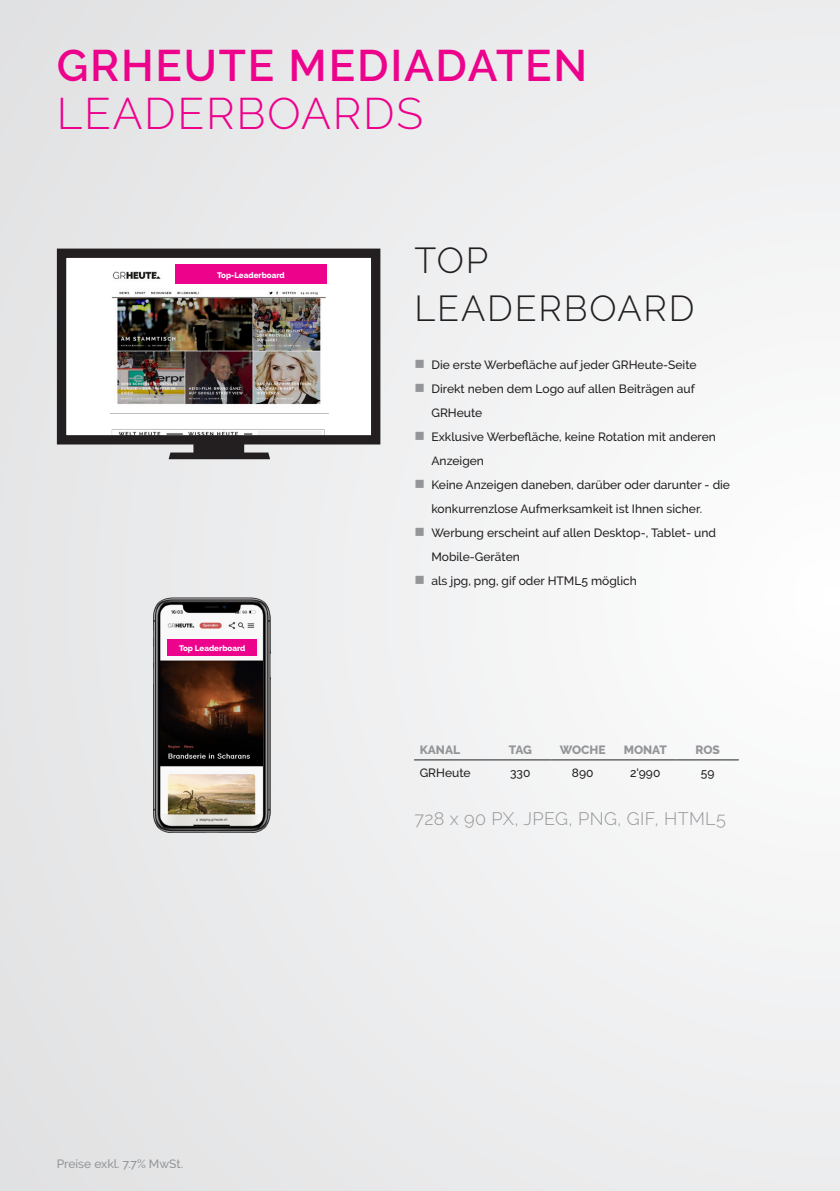
<style>
.page{position:relative;width:840px;height:1191px;background:#fff}
.page>*{position:absolute;margin:0;border:0;box-sizing:border-box;transform-origin:0 0}
.t1{font:600 44px "Raleway";letter-spacing:.04em;color:#ed028c}
.t2{font:300 44px "Raleway";letter-spacing:.04em;color:#ed028c}
.t3{font:300 36px "Raleway";letter-spacing:.05em;color:#231f20}
.t4{font:300 18px "Raleway";letter-spacing:.02em;color:#939598}
.t5{font:500 12px/24px "Raleway";color:#231f20}
.t6{font:800 12px "Raleway";color:#939598}
.t7{font:500 12px "Raleway";color:#939598}
.t8{font:800 8px "Raleway";color:#fff}
.s1{color:#939598}
</style>
<div class="page">
<div style="left:0;top:0;width:839px;height:1191px;background:#edeeef"></div>
<div style="left:62px;top:254px;width:314px;height:185px;background:#fff"></div>
<hr style="left:414px;top:759px;width:75px;height:1px;background:#231f20">
<hr style="left:489px;top:759px;width:62px;height:1px;background:#231f20">
<hr style="left:551px;top:759px;width:62px;height:1px;background:#231f20">
<hr style="left:613px;top:759px;width:63px;height:1px;background:#231f20">
<hr style="left:676px;top:759px;width:62px;height:1px;background:#231f20">
<img style="left:112px;top:271px;width:49px;height:8px">
<img style="left:111px;top:291px;width:217px;height:143px">
<div style="left:175px;top:264px;width:151px;height:20px;background:#ed028c"></div>
<div style="left:57px;top:248px;width:323px;height:196px;border:9px solid #231f20"></div>
<svg style="left:168px;top:443px;width:102px;height:16px"></svg>
<img style="left:154px;top:597px;width:116px;height:235px">
<div style="left:167px;top:639px;width:90px;height:17px;background:#ed028c"></div>
<p class="t1" style="left:57px;top:40px;width:531px">GRHEUTE MEDIADATEN</p>
<p class="t2" style="left:57px;top:88px;width:367px">LEADERBOARDS</p>
<p class="t8" style="left:217px;top:271px;width:69px">Top-Leaderboard</p>
<p class="t8" style="left:179px;top:644px;width:68px">Top Leaderboard</p>
<p class="t3" style="left:414px;top:239px;width:75px">TOP</p>
<p class="t3" style="left:414px;top:287px;width:281px">LEADERBOARD</p>
<p class="t5" style="left:414px;top:352px;width:283px"><span class="s1">■</span> Die erste Werbefläche auf jeder GRHeute-Seite</p>
<p class="t5" style="left:431px;top:376px;width:265px;text-indent:-17px"><span class="s1">■</span> Direkt neben dem Logo auf allen Beiträgen auf<br>GRHeute</p>
<p class="t5" style="left:431px;top:424px;width:286px;text-indent:-17px"><span class="s1">■</span> Exklusive Werbefläche, keine Rotation mit anderen<br>Anzeigen</p>
<p class="t5" style="left:431px;top:472px;width:300px;text-indent:-17px"><span class="s1">■</span> Keine Anzeigen daneben, darüber oder darunter - die konkurrenzlose Aufmerksamkeit ist Ihnen sicher.</p>
<p class="t5" style="left:431px;top:520px;width:286px;text-indent:-17px"><span class="s1">■</span> Werbung erscheint auf allen Desktop-, Tablet- und<br>Mobile-Geräten</p>
<p class="t5" style="left:414px;top:568px;width:224px"><span class="s1">■</span> als jpg, png, gif oder HTML5 möglich</p>
<p class="t6" style="left:419px;top:743px;width:42px">KANAL</p>
<p class="t6" style="left:508px;top:743px;width:25px">TAG</p>
<p class="t6" style="left:559px;top:743px;width:47px">WOCHE</p>
<p class="t6" style="left:623px;top:743px;width:45px">MONAT</p>
<p class="t6" style="left:695px;top:743px;width:26px">ROS</p>
<p class="t5" style="left:419px;top:760px;width:52px">GRHeute</p>
<p class="t5" style="left:510px;top:760px;width:22px">330</p>
<p class="t5" style="left:571px;top:760px;width:23px">890</p>
<p class="t5" style="left:629px;top:760px;width:32px">2'990</p>
<p class="t5" style="left:700px;top:760px;width:15px">59</p>
<p class="t4" style="left:414px;top:808px;width:313px">728 x 90 PX, JPEG, PNG, GIF, HTML5</p>
<p class="t7" style="left:57px;top:1157px;width:128px">Preise exkl. 7.7% MwSt.</p>
</div>
